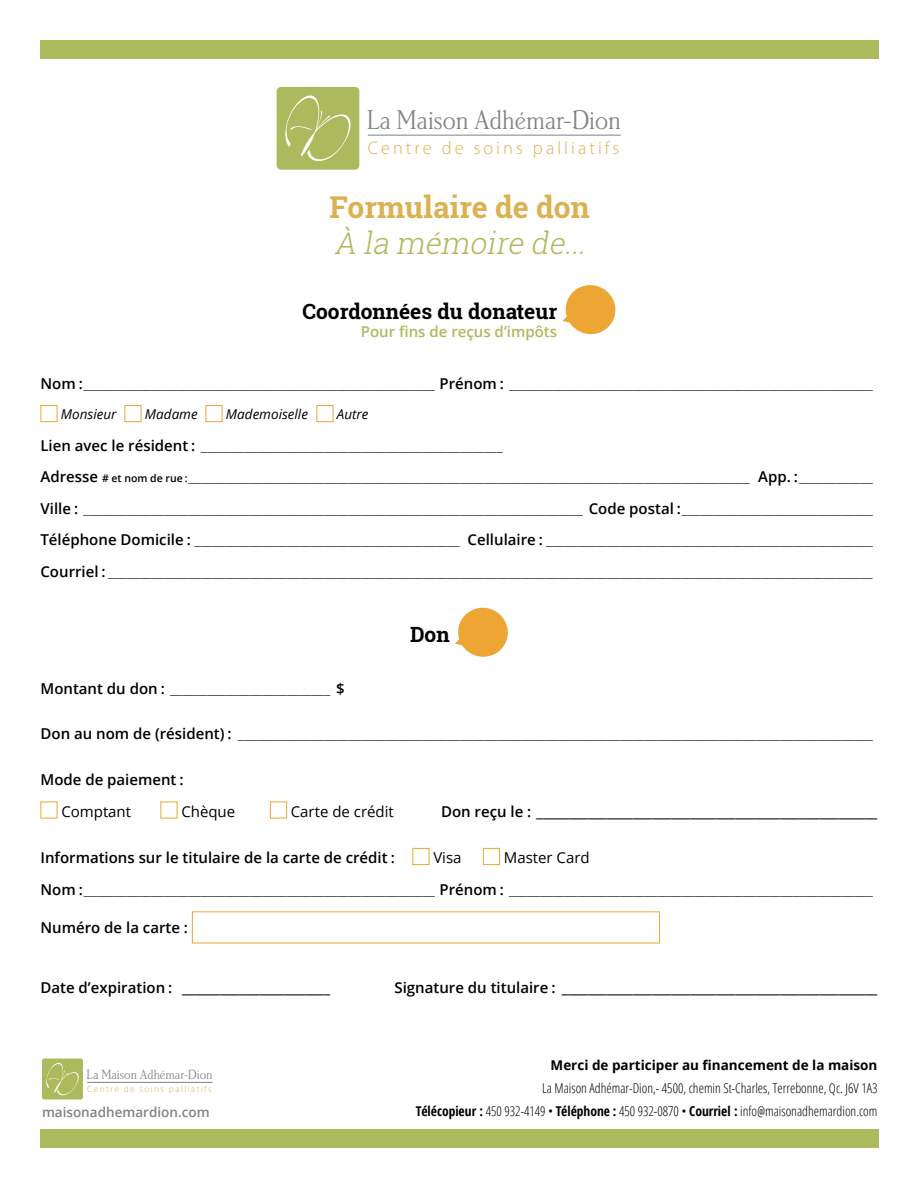
<style>
.page{position:relative;width:918px;height:1188px;background:#fff}
.page>*{position:absolute;margin:0;border:0;box-sizing:border-box;transform-origin:0 0}
.t1{font:700 30px "Roboto Slab";color:#dcb152}
.t2{font:italic 300 30px "Roboto Slab";color:#acba5d}
.t3{font:28.2px "Brighton Light Plain";color:#808285}
.t4{font:700 21px "Roboto Slab";color:#000}
.t5{font:300 18.3px "Myriad Pro";letter-spacing:.165em;color:#dbb152}
.t6{font:300 15px/31.5px "Open Sans";color:#000}
.t7{font:600 15px "Open Sans";color:#000}
.t8{font:15px "Open Sans";color:#000}
.t9{font:600 15px "Open Sans";color:#acba5d}
.t10{font:13.95px "Brighton Light Plain";color:#808285}
.t11{font:300 13.5px/23px "Open Sans Condensed";color:#000;text-align:right}
.t12{font:700 13.5px "Open Sans";color:#000}
.t13{font:italic 13.5px "Open Sans";color:#000}
.t14{font:600 13.5px "Open Sans";color:#818285}
.t15{font:300 9px "Myriad Pro";letter-spacing:.165em;color:#dbb152}
.s1{font-weight:600}
.s2{font-weight:600;font-size:10.5px}
.s3{font-weight:400}
.s4{font-weight:700}
</style>
<div class="page">
<div style="left:277px;top:87px;width:82px;height:83px;background:#acb95d;border-radius:4px"></div>
<svg style="left:285px;top:95px;width:66px;height:66px"></svg>
<hr style="left:368px;top:135px;width:253px;height:1px;background:#808285">
<div style="left:40px;top:40px;width:839px;height:18px;background:#acba5d"></div>
<svg style="left:562px;top:285px;width:54px;height:49px"></svg>
<div style="left:40px;top:405px;width:17px;height:17px;border:1px solid #eda633"></div>
<div style="left:124px;top:405px;width:17px;height:17px;border:1px solid #eda633"></div>
<div style="left:206px;top:405px;width:16px;height:17px;border:1px solid #eda633"></div>
<div style="left:316px;top:405px;width:17px;height:17px;border:1px solid #eda633"></div>
<svg style="left:455px;top:608px;width:53px;height:49px"></svg>
<div style="left:270px;top:802px;width:17px;height:16px;border:1px solid #eda633"></div>
<div style="left:412px;top:848px;width:17px;height:17px;border:1px solid #eda633"></div>
<div style="left:483px;top:848px;width:17px;height:17px;border:1px solid #eda633"></div>
<div style="left:42px;top:1059px;width:41px;height:40px;background:#acb95d;border-radius:2px"></div>
<svg style="left:46px;top:1063px;width:33px;height:32px"></svg>
<hr style="left:87px;top:1082px;width:125px;height:1px;background:#808285">
<div style="left:40px;top:1129px;width:839px;height:19px;background:#acba5d"></div>
<h2 class="t3" style="left:367px;top:103px;width:256px">La Maison Adhémar-Dion</h2>
<p class="t5" style="left:368px;top:137px;width:253px">Centre de soins palliatifs</p>
<h1 class="t1" style="left:329px;top:187px;width:262px">Formulaire de don</h1>
<h1 class="t2" style="left:334px;top:223px;width:259px">À la mémoire de...</h1>
<h3 class="t4" style="left:303px;top:297px;width:256px">Coordonnées du donateur</h3>
<p class="t9" style="left:361px;top:321px;width:198px">Pour fins de reçus d’impôts</p>
<p class="t6" style="left:40px;top:367px;width:834px"><span class="s1">Nom :</span>_________________________________________________________ <span class="s1">Prénom :</span> ___________________________________________________________</p>
<p class="t13" style="left:61px;top:405px;width:57px">Monsieur</p>
<p class="t13" style="left:145px;top:405px;width:54px">Madame</p>
<p class="t13" style="left:226px;top:405px;width:84px">Mademoiselle</p>
<p class="t13" style="left:337px;top:405px;width:33px">Autre</p>
<p class="t6" style="left:40px;top:429px;width:834px"><span class="s1">Lien avec le résident :</span> _________________________________________________<br><span class="s1">Adresse</span> <span class="s2"># et nom de rue :</span>___________________________________________________________________________________________ <span class="s1">App. :</span>____________ <span class="s1">Ville :</span> _________________________________________________________________________________ <span class="s1">Code postal :</span>_______________________________ <span class="s1">Téléphone Domicile :</span> ___________________________________________ <span class="s1">Cellulaire :</span> _____________________________________________________ <span class="s1">Courriel :</span> ____________________________________________________________________________________________________________________________</p>
<h3 class="t4" style="left:410px;top:620px;width:41px">Don</h3>
<p class="t6" style="left:40px;top:672px;width:306px"><span class="s1">Montant du don :</span> __________________________ <span class="s1">$</span></p>
<p class="t6" style="left:40px;top:717px;width:834px"><span class="s1">Don au nom de (résident) :</span> _______________________________________________________________________________________________________</p>
<p class="t7" style="left:40px;top:769px;width:145px">Mode de paiement :</p>
<p class="t8" style="left:61px;top:801px;width:71px">Comptant</p>
<p class="t8" style="left:181px;top:801px;width:55px">Chèque</p>
<p class="t8" style="left:291px;top:801px;width:105px">Carte de crédit</p>
<p class="t7" style="left:441px;top:801px;width:438px">Don reçu le : _____________________________________________________</p>
<p class="t7" style="left:40px;top:848px;width:356px">Informations sur le titulaire de la carte de crédit :</p>
<p class="t8" style="left:433px;top:848px;width:30px">Visa</p>
<p class="t6" style="left:40px;top:842px;width:834px;text-indent:463px"><span class="s3">Master Card<br></span><span class="s1">Nom :</span>_________________________________________________________ <span class="s1">Prénom :</span> ___________________________________________________________</p>
<p class="t7" style="left:40px;top:917px;width:149px">Numéro de la carte :</p>
<p class="t7" style="left:41px;top:977px;width:291px">Date d’expiration : _______________________</p>
<p class="t7" style="left:394px;top:977px;width:484px">Signature du titulaire : _________________________________________________</p>
<p class="t10" style="left:87px;top:1066px;width:127px">La Maison Adhémar-Dion</p>
<p class="t15" style="left:87px;top:1084px;width:126px">Centre de soins palliatifs</p>
<p class="t14" style="left:42px;top:1103px;width:169px">maisonadhemardion.com</p>
<p class="t12" style="left:551px;top:1055px;width:328px">Merci de participer au financement de la maison</p>
<p class="t11" style="left:416px;top:1076px;width:463px">La Maison Adhémar-Dion,- 4500, chemin St-Charles, Terrebonne, Qc. J6V 1A3<br><span class="s4">Télécopieur :</span> 450 932-4149 • <span class="s4">Téléphone :</span> 450 932-0870 • <span class="s4">Courriel :</span> info@maisonadhemardion.com</p>
</div>
